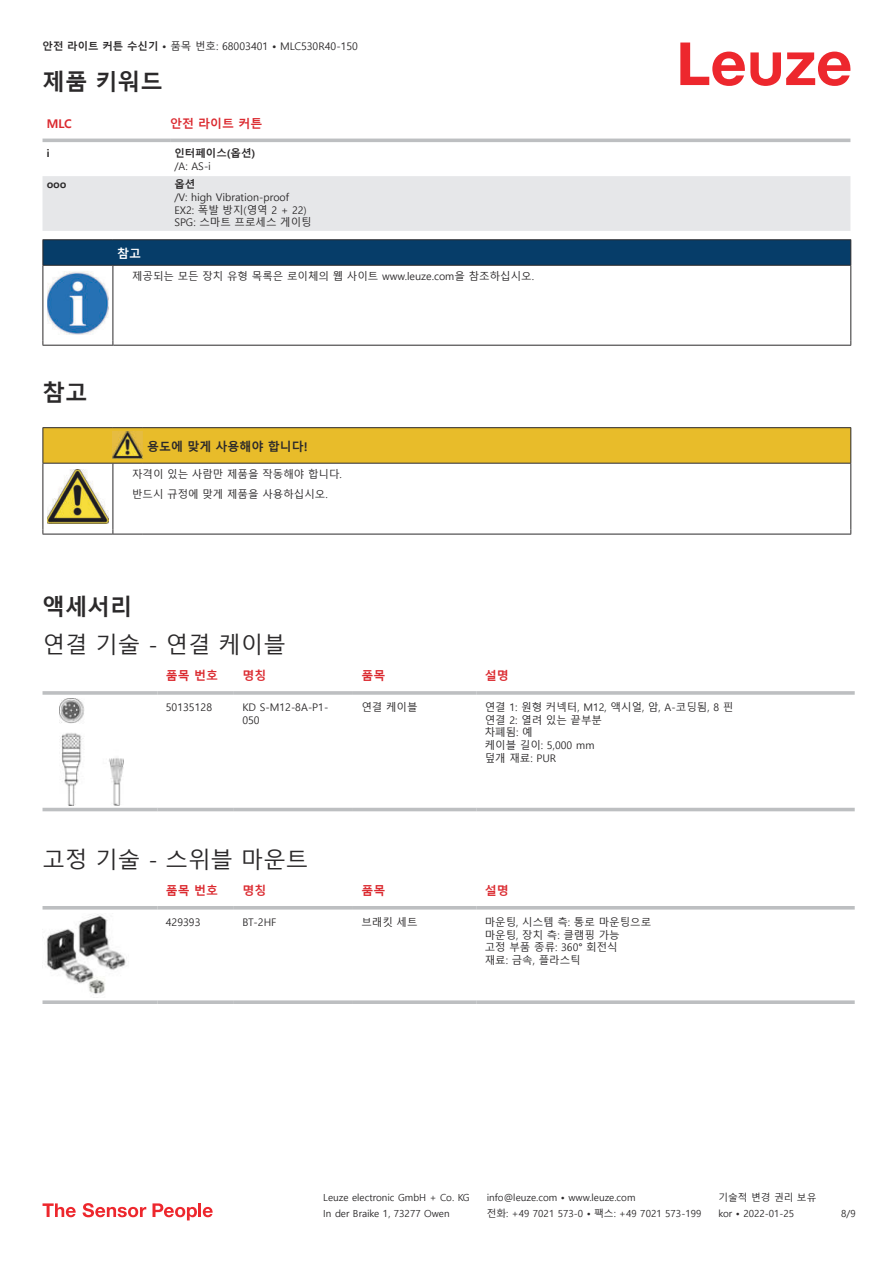
<style>
.page{position:relative;width:893px;height:1263px;background:#fff}
.page>*{position:absolute;margin:0;border:0;box-sizing:border-box;transform-origin:0 0}
.t1{font:22.5px "Malgun Gothic";color:#2b292a}
.t2{font:700 22.5px "Malgun Gothic";color:#2b292a}
.t3{font:700 12px "Malgun Gothic";color:#db2a30}
.t4{font:700 12px "Malgun Gothic";color:#2b292a}
.t5{font:700 12px "Malgun Gothic";color:#fff}
.t6{font:10.5px/12.6px "Malgun Gothic";color:#2b292a}
.t7{font:700 10.5px "Malgun Gothic";color:#2b292a}
.t8{font:9.75px "Malgun Gothic";color:#2b292a}
.s1{font-weight:700}
</style>
<div class="page">
<svg style="left:680px;top:43px;width:170px;height:43px"></svg>
<svg style="left:43px;top:138px;width:807px;height:1px"></svg>
<div style="left:43px;top:176px;width:807px;height:55px;background:#e6e7e9"></div>
<hr style="left:43px;top:139px;width:127px;height:3px;background:#bdbfc1">
<hr style="left:170px;top:139px;width:680px;height:3px;background:#bdbfc1">
<svg style="left:43px;top:698px;width:812px;height:114px"></svg>
<svg style="left:43px;top:691px;width:114px;height:4px"></svg>
<hr style="left:157px;top:691px;width:77px;height:4px;background:#c7c8ca">
<hr style="left:234px;top:691px;width:119px;height:4px;background:#bdbfc1">
<svg style="left:353px;top:691px;width:123px;height:4px"></svg>
<hr style="left:476px;top:691px;width:379px;height:4px;background:#c7c8ca">
<hr style="left:43px;top:808px;width:114px;height:3px;background:#bdbfc1">
<hr style="left:157px;top:808px;width:77px;height:3px;background:#bdbfc1">
<hr style="left:234px;top:808px;width:119px;height:3px;background:#bdbfc1">
<hr style="left:353px;top:808px;width:123px;height:3px;background:#bdbfc1">
<hr style="left:476px;top:808px;width:379px;height:3px;background:#bdbfc1">
<img style="left:59px;top:699px;width:65px;height:106px">
<svg style="left:43px;top:909px;width:812px;height:1px"></svg>
<hr style="left:43px;top:906px;width:114px;height:3px;background:#bdbfc1">
<hr style="left:157px;top:906px;width:77px;height:3px;background:#bdbfc1">
<hr style="left:234px;top:906px;width:119px;height:3px;background:#bdbfc1">
<hr style="left:353px;top:906px;width:123px;height:3px;background:#bdbfc1">
<hr style="left:476px;top:906px;width:379px;height:3px;background:#bdbfc1">
<svg style="left:43px;top:1000px;width:114px;height:4px"></svg>
<svg style="left:157px;top:1000px;width:77px;height:4px"></svg>
<svg style="left:234px;top:1000px;width:119px;height:4px"></svg>
<svg style="left:353px;top:1000px;width:123px;height:4px"></svg>
<svg style="left:476px;top:1000px;width:379px;height:4px;fill:#bdbfc1"></svg>
<img style="left:43px;top:914px;width:84px;height:84px">
<svg style="left:43px;top:1203px;width:33px;height:14px"></svg>
<svg style="left:83px;top:1203px;width:63px;height:14px"></svg>
<svg style="left:153px;top:1203px;width:44px;height:17px"></svg>
<hr style="left:198px;top:1203px;width:3px;height:14px;background:#ed272d">
<svg style="left:203px;top:1207px;width:10px;height:10px"></svg>
<svg style="left:44px;top:266px;width:806px;height:79px"></svg>
<hr style="left:43px;top:239px;width:70px;height:1px;background:#2b292a">
<hr style="left:43px;top:265px;width:70px;height:1px;background:#2b292a">
<hr style="left:113px;top:239px;width:738px;height:1px;background:#2b292a">
<svg style="left:43px;top:240px;width:808px;height:25px"></svg>
<hr style="left:113px;top:265px;width:738px;height:1px;background:#2b292a">
<hr style="left:43px;top:266px;width:1px;height:75px;background:#2b292a">
<hr style="left:113px;top:266px;width:1px;height:75px;background:#2b292a">
<hr style="left:850px;top:266px;width:1px;height:75px;background:#2b292a">
<hr style="left:43px;top:345px;width:70px;height:1px;background:#2b292a">
<hr style="left:113px;top:345px;width:738px;height:1px;background:#2b292a">
<img style="left:47px;top:272px;width:61px;height:62px">
<div style="left:115px;top:266px;width:734px;height:20px;background:#fff"></div>
<svg style="left:44px;top:505px;width:806px;height:29px"></svg>
<hr style="left:43px;top:427px;width:70px;height:1px;background:#2b292a">
<hr style="left:113px;top:427px;width:30px;height:1px;background:#2b292a">
<hr style="left:143px;top:427px;width:708px;height:1px;background:#2b292a">
<hr style="left:43px;top:464px;width:1px;height:66px;background:#2b292a">
<hr style="left:113px;top:464px;width:1px;height:66px;background:#2b292a">
<hr style="left:850px;top:464px;width:1px;height:66px;background:#2b292a">
<hr style="left:43px;top:534px;width:70px;height:1px;background:#2b292a">
<hr style="left:113px;top:534px;width:30px;height:1px;background:#2b292a">
<hr style="left:143px;top:534px;width:708px;height:1px;background:#2b292a">
<img style="left:47px;top:505px;width:61px;height:18px">
<svg style="left:43px;top:428px;width:808px;height:77px"></svg>
<p class="t6" style="left:43px;top:40px;width:317px"><span class="s1">안전 라이트 커튼 수신기 •</span> 품목 번호: 68003401 <span class="s1">•</span> MLC530R40-150</p>
<h1 class="t2" style="left:43px;top:69px;width:122px">제품 키워드</h1>
<p class="t3" style="left:47px;top:119px;width:27px">MLC</p>
<p class="t3" style="left:170px;top:116px;width:94px">안전 라이트 커튼</p>
<p class="t7" style="left:47px;top:147px;width:4px">i</p>
<p class="t7" style="left:174px;top:147px;width:83px">인터페이스(옵션)</p>
<p class="t6" style="left:174px;top:160px;width:38px">/A: AS-i</p>
<p class="t7" style="left:47px;top:181px;width:21px">ooo</p>
<p class="t7" style="left:174px;top:178px;width:22px">옵션</p>
<p class="t6" style="left:174px;top:191px;width:139px">/V: high Vibration-proof<br>EX2: 폭발 방지(영역 2 + 22)<br>SPG: 스마트 프로세스 게이팅</p>
<p class="t5" style="left:117px;top:246px;width:25px">참고</p>
<p class="t6" style="left:132px;top:270px;width:403px">제공되는 모든 장치 유형 목록은 로이체의 웹 사이트 www.leuze.com을 참조하십시오.</p>
<h1 class="t2" style="left:43px;top:379px;width:46px">참고</h1>
<p class="t4" style="left:147px;top:439px;width:162px">용도에 맞게 사용해야 합니다!</p>
<p class="t6" style="left:132px;top:464px;width:211px;line-height:20.2px">자격이 있는 사람만 제품을 작동해야 합니다. 반드시 규정에 맞게 제품을 사용하십시오.</p>
<h1 class="t2" style="left:43px;top:593px;width:91px">액세서리</h1>
<h1 class="t1" style="left:43px;top:632px;width:245px">연결 기술 - 연결 케이블</h1>
<p class="t3" style="left:166px;top:669px;width:54px">품목 번호</p>
<p class="t3" style="left:242px;top:669px;width:25px">명칭</p>
<p class="t3" style="left:361px;top:669px;width:25px">품목</p>
<p class="t3" style="left:485px;top:669px;width:25px">설명</p>
<p class="t6" style="left:166px;top:701px;width:48px">50135128</p>
<p class="t6" style="left:242px;top:701px;width:88px">KD S-M12-8A-P1-<br>050</p>
<p class="t6" style="left:361px;top:701px;width:58px">연결 케이블</p>
<p class="t6" style="left:485px;top:701px;width:250px">연결 1: 원형 커넥터, M12, 액시얼, 암, A-코딩됨, 8 핀 연결 2: 열려 있는 끝부분<br>차폐됨: 예<br>케이블 길이: 5,000 mm<br>덮개 재료: PUR</p>
<h1 class="t1" style="left:43px;top:847px;width:267px">고정 기술 - 스위블 마운트</h1>
<p class="t3" style="left:166px;top:884px;width:54px">품목 번호</p>
<p class="t3" style="left:242px;top:884px;width:25px">명칭</p>
<p class="t3" style="left:361px;top:884px;width:25px">품목</p>
<p class="t3" style="left:485px;top:884px;width:25px">설명</p>
<p class="t6" style="left:166px;top:916px;width:36px">429393</p>
<p class="t6" style="left:242px;top:916px;width:36px">BT-2HF</p>
<p class="t6" style="left:361px;top:916px;width:58px">브래킷 세트</p>
<p class="t6" style="left:485px;top:916px;width:168px">마운팅, 시스템 측: 통로 마운팅으로 마운팅, 장치 측: 클램핑 가능<br>고정 부품 종류: 360° 회전식<br>재료: 금속, 플라스틱</p>
<p class="t8" style="left:323px;top:1192px;width:148px">Leuze electronic GmbH + Co. KG</p>
<p class="t8" style="left:487px;top:1192px;width:150px">info@leuze.com • www.leuze.com</p>
<p class="t8" style="left:718px;top:1192px;width:100px">기술적 변경 권리 보유</p>
<p class="t8" style="left:323px;top:1208px;width:128px">In der Braike 1, 73277 Owen</p>
<p class="t8" style="left:487px;top:1208px;width:216px">전화: +49 7021 573-0 • 팩스: +49 7021 573-199</p>
<p class="t8" style="left:718px;top:1208px;width:77px">kor • 2022-01-25</p>
<p class="t8" style="left:841px;top:1208px;width:16px">8 /9</p>
</div>
